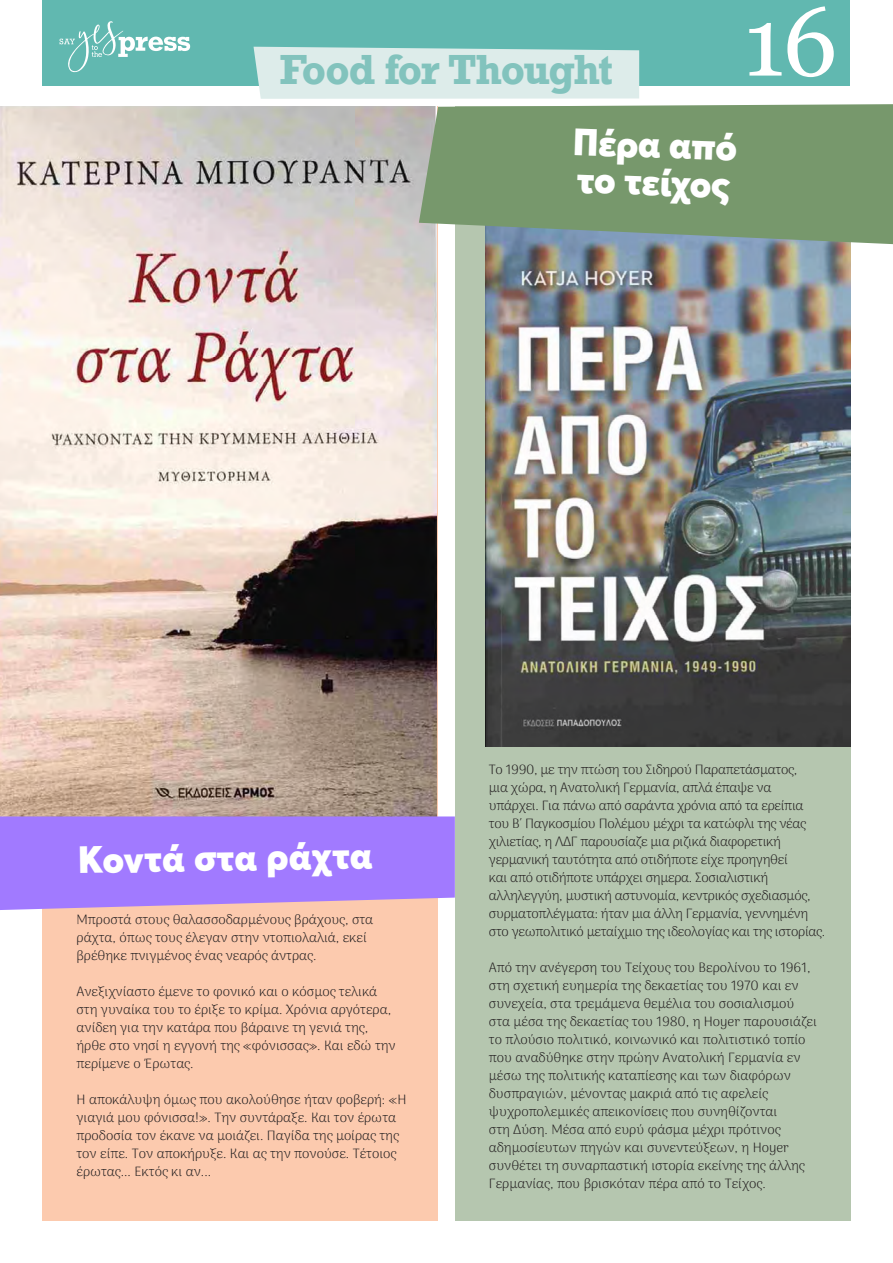
<style>
.page{position:relative;width:893px;height:1263px;background:#fff}
.page>*{position:absolute;margin:0;border:0;box-sizing:border-box;transform-origin:0 0}
.t1{font:97.5px "Georgia";color:#fff}
.t2{font:700 39.6px "Rockwell";letter-spacing:-.035em;color:#82c3bd}
.t3{font:900 37.5px/37.5px "Averta";color:#fff}
.t4{font:100 13.5px/18px "Arima";color:#231f20}
.t5{font:100 13.5px/18px "Arima";letter-spacing:-.02em;color:#231f20}
</style>
<div class="page">
<div style="left:455px;top:106px;width:395px;height:1114px;background:#b5c6af"></div>
<img style="left:486px;top:244px;width:364px;height:502px">
<div style="left:43px;top:106px;width:395px;height:1114px;background:#fccaae"></div>
<img style="left:0;top:106px;width:436px;height:710px">
<div style="left:43px;top:0;width:807px;height:85px;background:#61b8b0"></div>
<svg style="left:60px;top:21px;width:130px;height:51px"></svg>
<div style="left:254px;top:47px;width:385px;height:52px;background:#ddecea"></div>
<svg style="left:0;top:816px;width:455px;height:94px;background:#a77ff9"></svg>
<svg style="left:419px;top:104px;width:474px;height:140px;background:#7b9a74"></svg>
<h2 class="t2" style="left:280px;top:44px;width:335px">Food for Thought</h2>
<h1 class="t1" style="left:743px;top:-29px;width:96px">16</h1>
<h3 class="t3" style="left:574px;top:122px;width:165px;rotate:2deg">Πέρα από το τείχος</h3>
<h3 class="t3" style="left:78px;top:841px;width:296px;rotate:-1deg">Κοντά στα ράχτα</h3>
<p class="t4" style="left:77px;top:911px;width:298px">Μπροστά στους θαλασσοδαρμένους βράχους, στα ράχτα, όπως τους έλεγαν στην ντοπιολαλιά, εκεί βρέθηκε πνιγμένος ένας νεαρός άντρας.</p>
<p class="t4" style="left:77px;top:983px;width:321px">Ανεξιχνίαστο έμενε το φονικό και ο κόσμος τελικά στη γυναίκα του το έριξε το κρίμα. Χρόνια αργότερα, ανίδεη για την κατάρα που βάραινε τη γενιά της, ήρθε στο νησί η εγγονή της «φόνισσας». Και εδώ την περίμενε ο Έρωτας.</p>
<p class="t4" style="left:77px;top:1091px;width:332px">Η αποκάλυψη όμως που ακολούθησε ήταν φοβερή: «Η γιαγιά μου φόνισσα!». Την συντάραξε. Και τον έρωτα προδοσία τον έκανε να μοιάζει. Παγίδα της μοίρας της τον είπε. Τον αποκήρυξε. Και ας την πονούσε. Τέτοιος έρωτας... Εκτός κι αν...</p>
<p class="t5" style="left:489px;top:760px;width:338px">Το 1990, με την πτώση του Σιδηρού Παραπετάσματος,<br>μια χώρα, η Ανατολική Γερμανία, απλά έπαψε να<br>υπάρχει. Για πάνω από σαράντα χρόνια από τα ερείπια του Β΄ Παγκοσμίου Πολέμου μέχρι τα κατώφλι της νέας χιλιετίας, η ΛΔΓ παρουσίαζε μια ριζικά διαφορετική γερμανική ταυτότητα από οτιδήποτε είχε προηγηθεί<br>και από οτιδήποτε υπάρχει σημερα. Σοσιαλιστική αλληλεγγύη, μυστική αστυνομία, κεντρικός σχεδιασμός, συρματοπλέγματα: ήταν μια άλλη Γερμανία, γεννημένη στο γεωπολιτικό μεταίχμιο της ιδεολογίας και της ιστορίας.</p>
<p class="t4" style="left:489px;top:958px;width:330px">Από την ανέγερση του Τείχους του Βερολίνου το 1961, στη σχετική ευημερία της δεκαετίας του 1970 και εν συνεχεία, στα τρεμάμενα θεμέλια του σοσιαλισμού στα μέσα της δεκαετίας του 1980, η Hoyer παρουσιάζει το πλούσιο πολιτικό, κοινωνικό και πολιτιστικό τοπίο που αναδύθηκε στην πρώην Ανατολική Γερμανία εν μέσω της πολιτικής καταπίεσης και των διαφόρων δυσπραγιών, μένοντας μακριά από τις αφελείς ψυχροπολεμικές απεικονίσεις που συνηθίζονται<br>στη Δύση. Μέσα από ευρύ φάσμα μέχρι πρότινος αδημοσίευτων πηγών και συνεντεύξεων, η Hoyer συνθέτει τη συναρπαστική ιστορία εκείνης της άλλης Γερμανίας, που βρισκόταν πέρα από το Τείχος.</p>
</div>
